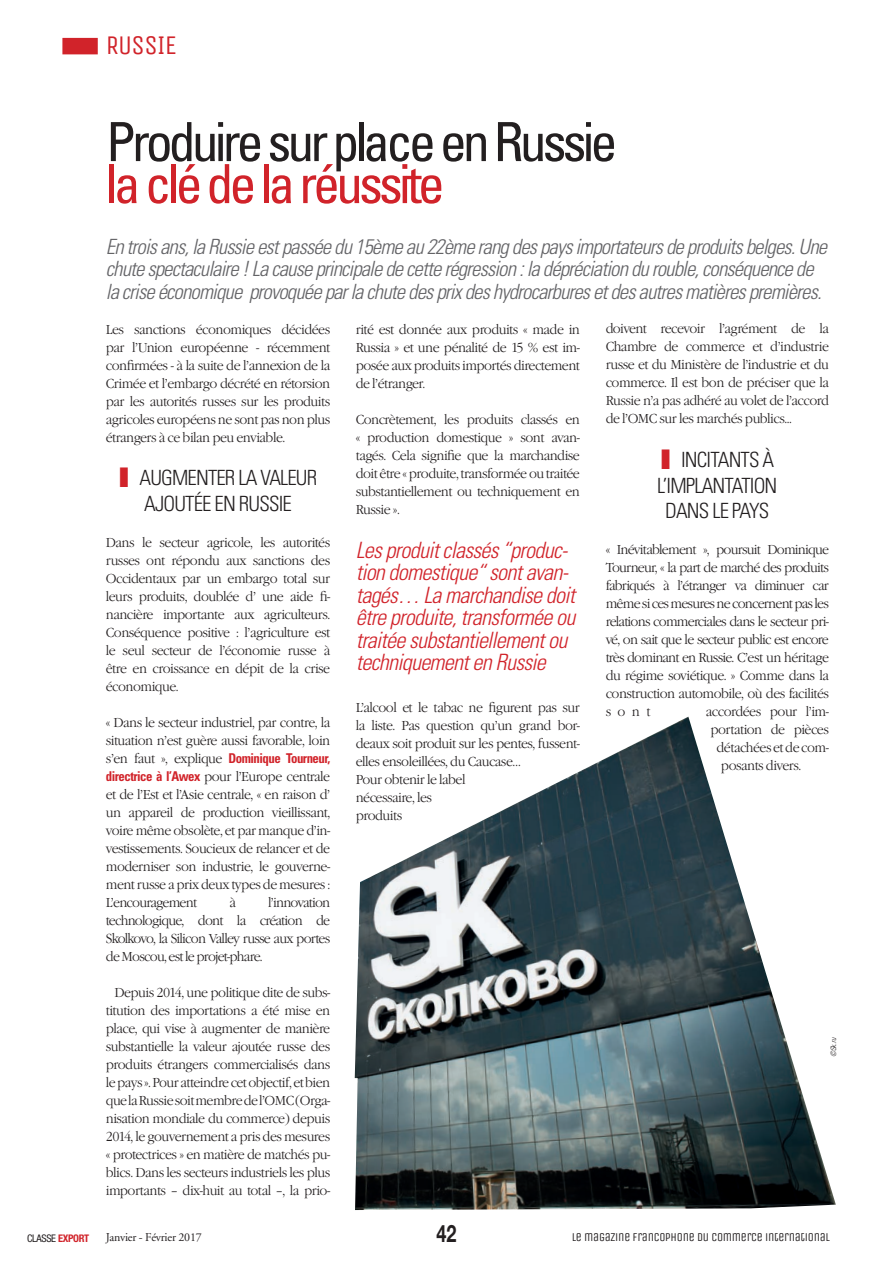
<style>
.page{position:relative;width:893px;height:1263px;background:#fff}
.page>*{position:absolute;margin:0;border:0;box-sizing:border-box;transform-origin:0 0}
.t1{font:condensed 54px "Univers";letter-spacing:-.075em;color:#231f20}
.t2{font:condensed 54px "Univers";letter-spacing:-.075em;color:#d1232a}
.t3{font:27px "Unica One";letter-spacing:-.025em;color:#d1232a}
.t4{font:700 24px "Helvetica Neue";color:#231f20;scale:.75 1}
.t5{font:italic 300 condensed 22.5px/22.5px "Univers";letter-spacing:-.03em;color:#d1232a}
.t6{font:italic 300 condensed 21px/22.5px "Univers";letter-spacing:-.04em;color:#636366}
.t7{font:300 condensed 21px/25.5px "Univers";letter-spacing:-.04em;color:#231f20;text-align:center}
.t8{font:300 13.5px/18px "Garamond Itc T";letter-spacing:-.04em;color:#231f20;text-align:justify;scale:.95 1}
.t9{font:12px "Unica One";letter-spacing:-.02em;color:#231f20}
.t10{font:12px "Adobe Garamond";letter-spacing:-.02em;color:#231f20}
.t11{font:condensed 10.5px "Helvetica Neue";letter-spacing:-.03em;color:#231f20}
.t12{font:italic 300 condensed 7.5px "Univers";color:#231f20}
.s1{font-weight:900;font-stretch:normal;font-size:27px;color:#d1232a}
.s2{font-family:"Univers";font-weight:700;font-stretch:condensed;color:#d1232a}
.s3{font-weight:700;color:#d1232a}
</style>
<div class="page">
<img style="left:355px;top:716px;width:481px;height:494px">
<div style="left:62px;top:38px;width:36px;height:16px;background:#d1232a"></div>
<h2 class="t3" style="left:106px;top:30px;width:73px">RUSSIE</h2>
<h1 class="t1" style="left:106px;top:108px;width:513px">Produire sur place en Russie</h1>
<h1 class="t2" style="left:106px;top:150px;width:340px">la clé de la réussite</h1>
<p class="t6" style="left:106px;top:235px;width:723px">En trois ans, la Russie est passée du 15ème au 22ème rang des pays importateurs de produits belges. Une chute spectaculaire ! La cause principale de cette régression : la dépréciation du rouble, conséquence de la crise économique provoquée par la chute des prix des hydrocarbures et des autres matières premières.</p>
<p class="t8" style="left:106px;top:320px;width:238px">Les sanctions économiques décidées par l’Union européenne - récemment confirmées - à la suite de l’annexion de la Crimée et l’embargo décrété en rétorsion par les autorités russes sur les produits agricoles européens ne sont pas non plus étrangers à ce bilan peu enviable.</p>
<h3 class="t7" style="left:119px;top:465px;width:200px"><span class="s1">I</span> AUGMENTER LA VALEUR<br>AJOUTÉE EN RUSSIE</h3>
<p class="t8" style="left:106px;top:533px;width:238px">Dans le secteur agricole, les autorités russes ont répondu aux sanctions des Occidentaux par un embargo total sur leurs produits, doublée d’ une aide fi&shy;nancière importante aux agriculteurs.<br>Conséquence positive : l’agriculture est le seul secteur de l’économie russe à être en croissance en dépit de la crise économique.</p>
<p class="t8" style="left:106px;top:713px;width:238px">« Dans le secteur industriel, par contre, la situation n’est guère aussi favorable, loin s’en faut », explique <span class="s2">Dominique Tourneur, directrice à l’Awex</span> pour l’Europe centrale et de l’Est et l’Asie centrale, « en raison d’ un appareil de production vieillissant, voire même obsolète, et par manque d’in&shy;vestissements. Soucieux de relancer et de moderniser son industrie, le gouverne&shy;ment russe a prix deux types de mesures :<br>L’encouragement</p>
<p class="t8" style="left:606px;top:320px;width:237px">doivent recevoir l’agrément de la Chambre de commerce et d’industrie russe et du Ministère de l’industrie et du commerce. Il est bon de préciser que la Russie n’a pas adhéré au volet de l’accord de l’OMC sur les marchés publics...</p>
<h3 class="t7" style="left:657px;top:447px;width:121px"><span class="s1">I</span> INCITANTS À<br>L’IMPLANTATION<br>DANS LE PAYS</h3>
<p class="t8" style="left:606px;top:541px;width:237px">« Inévitablement », poursuit Dominique Tourneur, « la part de marché des produits fabriqués à l’étranger va diminuer car même si ces mesures ne concernent pas les relations commerciales dans le secteur pri&shy;vé, on sait que le secteur public est encore très dominant en Russie. C’est un héritage du régime soviétique. » Comme dans la construction automobile, où des facilités sont</p>
<p class="t8" style="left:356px;top:320px;width:237px">rité est donnée aux produits « made in Russia » et une pénalité de 15 % est im&shy;posée aux produits importés directement de l’étranger.</p>
<p class="t8" style="left:356px;top:410px;width:237px">Concrètement, les produits classés en « production domestique » sont avan&shy;tagés. Cela signifie que la marchandise doit être « produite, transformée ou traitée substantiellement ou techniquement en Russie ».</p>
<h3 class="t5" style="left:356px;top:538px;width:221px">Les produit classés “produc&shy;tion domestique“ sont avan&shy;tagés… La marchandise doit être produite, transformée ou traitée substantiellement ou techniquement en Russie</h3>
<p class="t8" style="left:356px;top:698px;width:237px;text-align:left">L’alcool et le tabac ne figurent pas sur la liste. Pas question qu’un grand bor&shy;deaux soit produit sur les pentes, fussent&shy;elles ensoleillées, du Caucase…<br>Pour obtenir le label<br>nécessaire, les<br>produits</p>
<p class="t8" style="left:706px;top:703px;width:131px">accordées pour l’im-</p>
<p class="t8" style="left:710px;top:721px;width:126px">portation de pièces</p>
<p class="t8" style="left:716px;top:739px;width:120px">détachées et de com-</p>
<p class="t8" style="left:721px;top:757px;width:86px">posants divers.</p>
<p class="t8" style="left:106px;top:893px;width:238px;text-indent:162px">l’innovation technologique, dont la création de Skolkovo, la Silicon Valley russe aux portes de Moscou, est le projet-phare.</p>
<p class="t8" style="left:106px;top:983px;width:238px;text-indent:9px">Depuis 2014, une politique dite de subs&shy;titution des importations a été mise en place, qui vise à augmenter de manière substantielle la valeur ajoutée russe des produits étrangers commercialisés dans le pays ». Pour atteindre cet objectif, et bien que la Russie soit membre de l’OMC (Orga&shy;nisation mondiale du commerce) depuis 2014, le gouvernement a pris des mesures « protectrices » en matière de matchés pu&shy;blics. Dans les secteurs industriels les plus importants – dix-huit au total –, la prio-</p>
<p class="t8" style="left:229px;top:893px;width:8px">à</p>
<p class="t12" style="left:829px;top:1057px;width:22px;rotate:-90deg">©Sk.ru</p>
<p class="t11" style="left:27px;top:1232px;width:64px">CLASSE <span class="s3">EXPORT</span></p>
<p class="t10" style="left:106px;top:1231px;width:97px">Janvier - Février 2017</p>
<h3 class="t4" style="left:436px;top:1218px;width:28px">42</h3>
<p class="t9" style="left:572px;top:1230px;width:260px">LE MAGAZINE FRANCOPHONE DU COMMERCE INTERNATIONAL</p>
</div>
